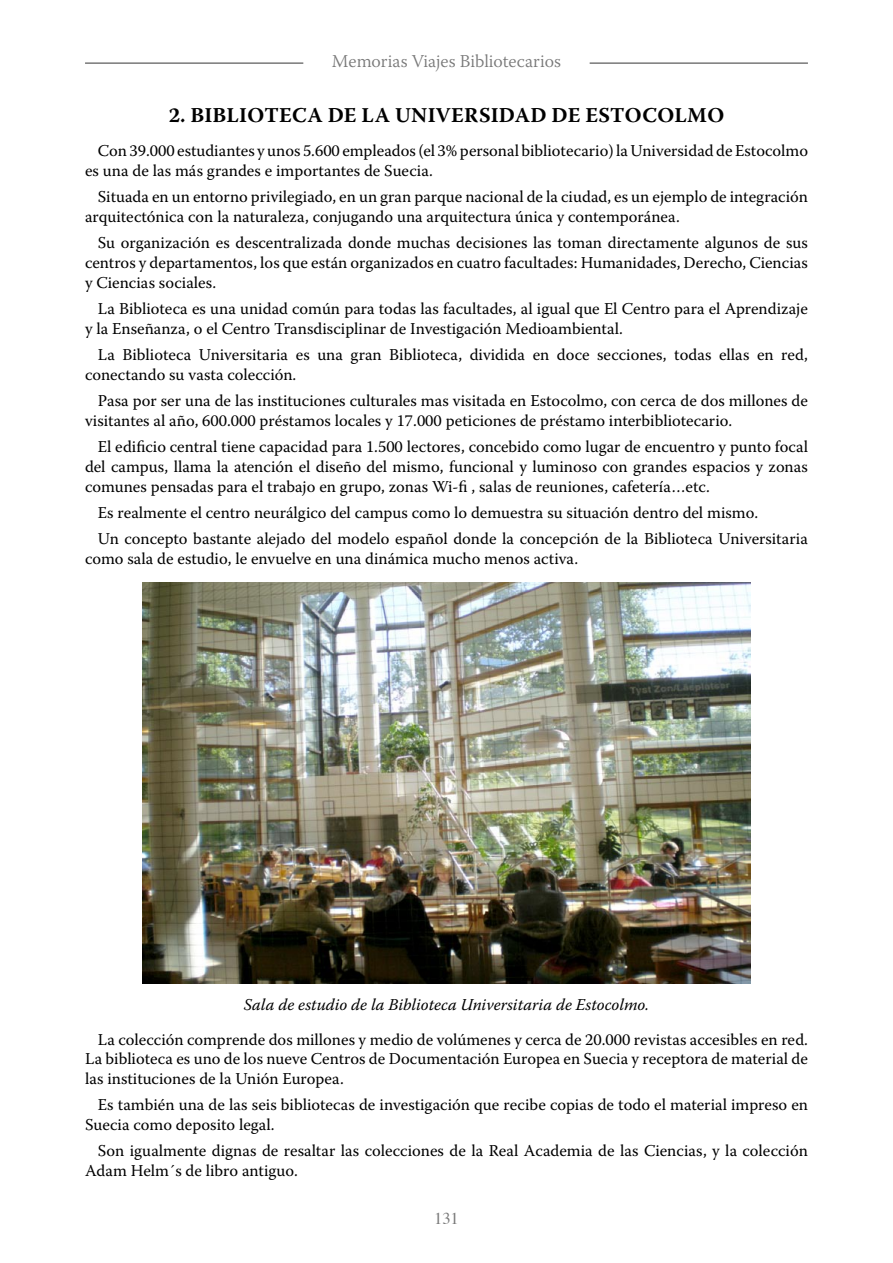
<style>
.page{position:relative;width:893px;height:1263px;background:#fff}
.page>*{position:absolute;margin:0;border:0;box-sizing:border-box;transform-origin:0 0}
.t1{font:700 21px "Warnock Pro";letter-spacing:.01em;color:#000}
.t2{font:300 18px "Warnock Pro";color:#787878}
.t3{font:16.5px/19.8px "Warnock Pro";color:#000}
.t4{font:italic 16.5px "Warnock Pro";color:#000}
.t5{font:16.5px "Times";color:#787878}
</style>
<div class="page">
<hr style="left:590px;top:62px;width:218px;height:2px;background:#787878">
<hr style="left:85px;top:62px;width:218px;height:2px;background:#787878">
<img style="left:143px;top:582px;width:607px;height:401px">
<p class="t2" style="left:332px;top:51px;width:231px">Memorias Viajes Bibliotecarios</p>
<p class="t1" style="left:169px;top:102px;width:557px">2. BIBLIOTECA DE LA UNIVERSIDAD DE ESTOCOLMO</p>
<p class="t3" style="left:85px;top:141px;width:724px;text-indent:13px">Con 39.000 estudiantes y unos 5.600 empleados (el 3% personal bibliotecario) la Universidad de Estocolmo es una de las más grandes e importantes de Suecia.</p>
<p class="t3" style="left:85px;top:187px;width:724px;text-indent:13px">Situada en un entorno privilegiado, en un gran parque nacional de la ciudad, es un ejemplo de integración arquitectónica con la naturaleza, conjugando una arquitectura única y contemporánea.</p>
<p class="t3" style="left:85px;top:233px;width:724px;text-align:justify;text-indent:13px">Su organización es descentralizada donde muchas decisiones las toman directamente algunos de sus centros y departamentos, los que están organizados en cuatro facultades: Humanidades, Derecho, Ciencias y Ciencias sociales.</p>
<p class="t3" style="left:85px;top:299px;width:724px;text-indent:13px">La Biblioteca es una unidad común para todas las facultades, al igual que El Centro para el Aprendizaje y la Enseñanza, o el Centro Transdisciplinar de Investigación Medioambiental.</p>
<p class="t3" style="left:85px;top:345px;width:724px;text-indent:13px">La Biblioteca Universitaria es una gran Biblioteca, dividida en doce secciones, todas ellas en red, conectando su vasta colección.</p>
<p class="t3" style="left:85px;top:391px;width:724px;text-indent:13px">Pasa por ser una de las instituciones culturales mas visitada en Estocolmo, con cerca de dos millones de visitantes al año, 600.000 préstamos locales y 17.000 peticiones de préstamo interbibliotecario.</p>
<p class="t3" style="left:85px;top:436px;width:724px;text-align:justify;text-indent:13px">El edificio central tiene capacidad para 1.500 lectores, concebido como lugar de encuentro y punto focal del campus, llama la atención el diseño del mismo, funcional y luminoso con grandes espacios y zonas comunes pensadas para el trabajo en grupo, zonas Wi-fi , salas de reuniones, cafetería…etc.</p>
<p class="t3" style="left:98px;top:499px;width:711px;line-height:26.2px">Es realmente el centro neurálgico del campus como lo demuestra su situación dentro del mismo.<br>Un concepto bastante alejado del modelo español donde la concepción de la Biblioteca Universitaria</p>
<p class="t3" style="left:85px;top:548px;width:495px">como sala de estudio, le envuelve en una dinámica mucho menos activa.</p>
<p class="t4" style="left:244px;top:994px;width:407px">Sala de estudio de la Biblioteca Universitaria de Estocolmo.</p>
<p class="t3" style="left:85px;top:1029px;width:724px;text-align:justify;text-indent:13px">La colección comprende dos millones y medio de volúmenes y cerca de 20.000 revistas accesibles en red.<br>La biblioteca es uno de los nueve Centros de Documentación Europea en Suecia y receptora de material de las instituciones de la Unión Europea.</p>
<p class="t3" style="left:85px;top:1095px;width:724px;text-indent:13px">Es también una de las seis bibliotecas de investigación que recibe copias de todo el material impreso en<br>Suecia como deposito legal.</p>
<p class="t3" style="left:85px;top:1141px;width:724px;text-indent:13px">Son igualmente dignas de resaltar las colecciones de la Real Academia de las Ciencias, y la colección<br>Adam Helm´s de libro antiguo.</p>
<p class="t5" style="left:434px;top:1203px;width:26px">131</p>
</div>
